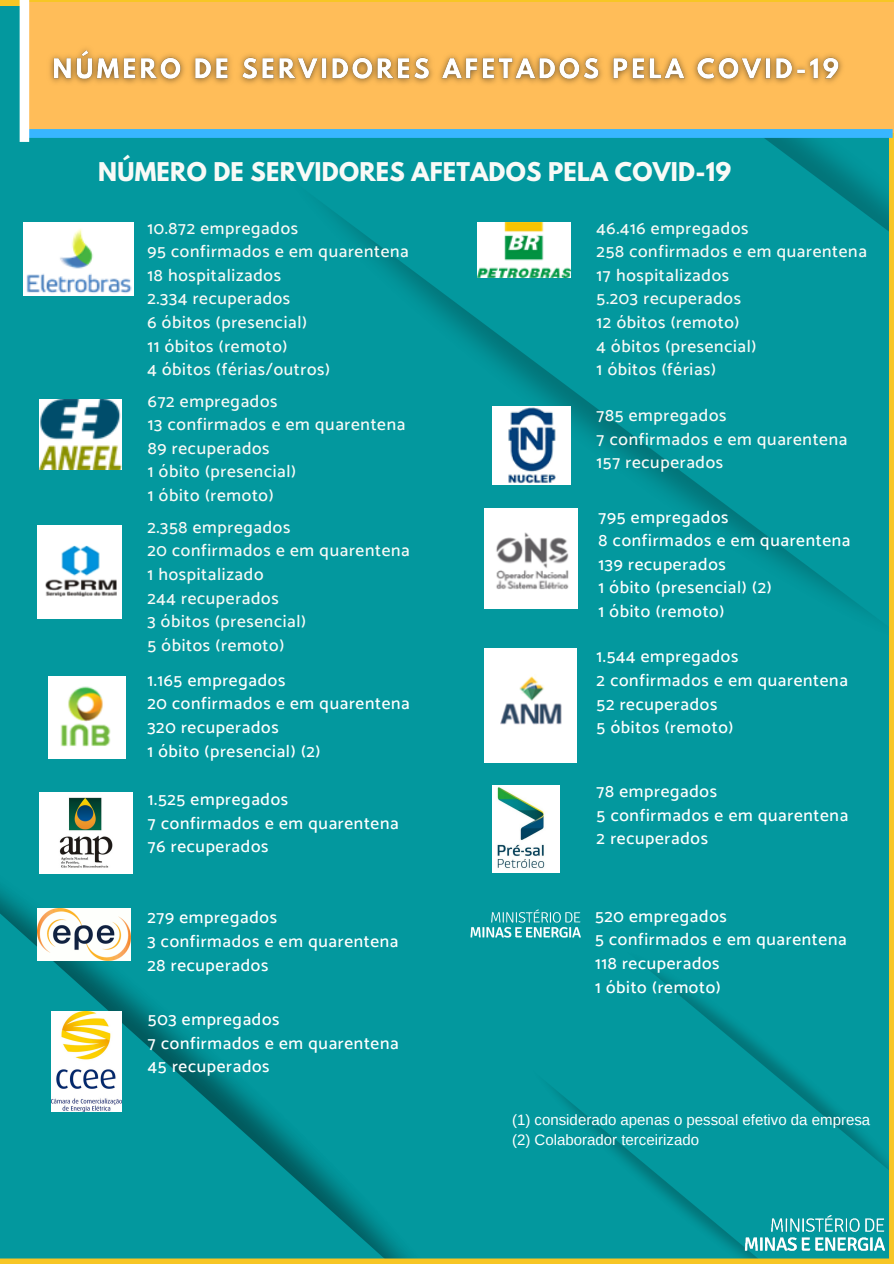
<style>
.page{position:relative;width:894px;height:1264px;background:#fff}
.page>*{position:absolute;margin:0;border:0;box-sizing:border-box;transform-origin:0 0}
.t1{font:700 22.95px "League Spartan";letter-spacing:.01em;color:#f9faf7}
.t2{font:500 17.4px "Catamaran";letter-spacing:.04em;color:#fff}
.t3{font:500 17.4px "Catamaran";letter-spacing:.04em;color:#f9faf7}
.t4{font:15px "Arimo";color:#fff}
</style>
<div class="page">
<div style="left:0;top:0;width:893px;height:1263px;background:#03989e"></div>
<img style="left:586px;top:1181px;width:307px;height:82px">
<svg style="left:20px;top:0;width:872px;height:142px;background:#e6bc6d"></svg>
<img style="left:40px;top:399px;width:81px;height:70px">
<img style="left:493px;top:406px;width:77px;height:78px">
<img style="left:24px;top:222px;width:109px;height:73px">
<img style="left:478px;top:222px;width:92px;height:55px">
<img style="left:40px;top:792px;width:92px;height:81px">
<img style="left:493px;top:785px;width:66px;height:87px">
<img style="left:37px;top:908px;width:93px;height:52px">
<img style="left:465px;top:908px;width:131px;height:34px">
<img style="left:52px;top:1011px;width:70px;height:100px">
<img style="left:49px;top:676px;width:76px;height:82px">
<img style="left:484px;top:648px;width:92px;height:115px">
<img style="left:37px;top:526px;width:84px;height:92px">
<img style="left:484px;top:508px;width:93px;height:100px">
<p class="t1" style="left:98px;top:160px;width:634px">NÚMERO DE SERVIDORES AFETADOS PELA COVID-19</p>
<p class="t3" style="left:147px;top:217px;width:152px">10.872 empregados</p>
<p class="t3" style="left:147px;top:241px;width:263px">95 confirmados e em quarentena</p>
<p class="t3" style="left:147px;top:265px;width:135px">18 hospitalizados</p>
<p class="t3" style="left:147px;top:288px;width:144px">2.334 recuperados</p>
<p class="t3" style="left:147px;top:312px;width:161px">6 óbitos (presencial)</p>
<p class="t3" style="left:147px;top:335px;width:141px">11 óbitos (remoto)</p>
<p class="t3" style="left:147px;top:359px;width:184px">4 óbitos (férias/outros)</p>
<p class="t3" style="left:148px;top:390px;width:131px">672 empregados</p>
<p class="t3" style="left:148px;top:414px;width:259px">13 confirmados e em quarentena</p>
<p class="t3" style="left:148px;top:437px;width:123px">89 recuperados</p>
<p class="t3" style="left:148px;top:461px;width:150px">1 óbito (presencial)</p>
<p class="t3" style="left:148px;top:485px;width:127px">1 óbito (remoto)</p>
<p class="t3" style="left:147px;top:516px;width:144px">2.358 empregados</p>
<p class="t3" style="left:147px;top:540px;width:264px">20 confirmados e em quarentena</p>
<p class="t3" style="left:147px;top:563px;width:117px">1 hospitalizado</p>
<p class="t3" style="left:147px;top:587px;width:133px">244 recuperados</p>
<p class="t3" style="left:147px;top:611px;width:160px">3 óbitos (presencial)</p>
<p class="t3" style="left:147px;top:634px;width:138px">5 óbitos (remoto)</p>
<p class="t2" style="left:147px;top:669px;width:139px">1.165 empregados</p>
<p class="t2" style="left:147px;top:693px;width:264px">20 confirmados e em quarentena</p>
<p class="t2" style="left:147px;top:716px;width:133px">320 recuperados</p>
<p class="t2" style="left:147px;top:740px;width:174px">1 óbito (presencial) (2)</p>
<p class="t2" style="left:148px;top:788px;width:142px">1.525 empregados</p>
<p class="t2" style="left:148px;top:812px;width:252px">7 confirmados e em quarentena</p>
<p class="t2" style="left:148px;top:836px;width:122px">76 recuperados</p>
<p class="t2" style="left:147px;top:907px;width:131px">279 empregados</p>
<p class="t2" style="left:147px;top:930px;width:252px">3 confirmados e em quarentena</p>
<p class="t2" style="left:147px;top:954px;width:122px">28 recuperados</p>
<p class="t2" style="left:148px;top:1008px;width:133px">503 empregados</p>
<p class="t2" style="left:148px;top:1032px;width:252px">7 confirmados e em quarentena</p>
<p class="t2" style="left:148px;top:1055px;width:123px">45 recuperados</p>
<p class="t3" style="left:596px;top:217px;width:153px">46.416 empregados</p>
<p class="t3" style="left:596px;top:241px;width:272px">258 confirmados e em quarentena</p>
<p class="t3" style="left:596px;top:265px;width:134px">17 hospitalizados</p>
<p class="t3" style="left:596px;top:288px;width:146px">5.203 recuperados</p>
<p class="t3" style="left:596px;top:312px;width:144px">12 óbitos (remoto)</p>
<p class="t3" style="left:596px;top:335px;width:161px">4 óbitos (presencial)</p>
<p class="t3" style="left:596px;top:359px;width:121px">1 óbitos (férias)</p>
<p class="t3" style="left:596px;top:405px;width:131px">785 empregados</p>
<p class="t3" style="left:596px;top:428px;width:252px">7 confirmados e em quarentena</p>
<p class="t3" style="left:596px;top:452px;width:128px">157 recuperados</p>
<p class="t2" style="left:598px;top:506px;width:131px">795 empregados</p>
<p class="t2" style="left:598px;top:530px;width:253px">8 confirmados e em quarentena</p>
<p class="t2" style="left:598px;top:553px;width:129px">139 recuperados</p>
<p class="t2" style="left:598px;top:577px;width:174px">1 óbito (presencial) (2)</p>
<p class="t2" style="left:598px;top:601px;width:127px">1 óbito (remoto)</p>
<p class="t2" style="left:596px;top:646px;width:143px">1.544 empregados</p>
<p class="t2" style="left:596px;top:670px;width:253px">2 confirmados e em quarentena</p>
<p class="t2" style="left:596px;top:693px;width:122px">52 recuperados</p>
<p class="t2" style="left:596px;top:717px;width:138px">5 óbitos (remoto)</p>
<p class="t2" style="left:596px;top:780px;width:122px">78 empregados</p>
<p class="t2" style="left:596px;top:804px;width:253px">5 confirmados e em quarentena</p>
<p class="t2" style="left:596px;top:828px;width:113px">2 recuperados</p>
<p class="t2" style="left:595px;top:905px;width:133px">520 empregados</p>
<p class="t2" style="left:595px;top:929px;width:253px">5 confirmados e em quarentena</p>
<p class="t2" style="left:595px;top:952px;width:126px">118 recuperados</p>
<p class="t2" style="left:595px;top:976px;width:127px">1 óbito (remoto)</p>
<p class="t4" style="left:512px;top:1111px;width:359px">(1) considerado apenas o pessoal efetivo da empresa</p>
<p class="t4" style="left:512px;top:1131px;width:188px">(2) Colaborador terceirizado</p>
</div>
